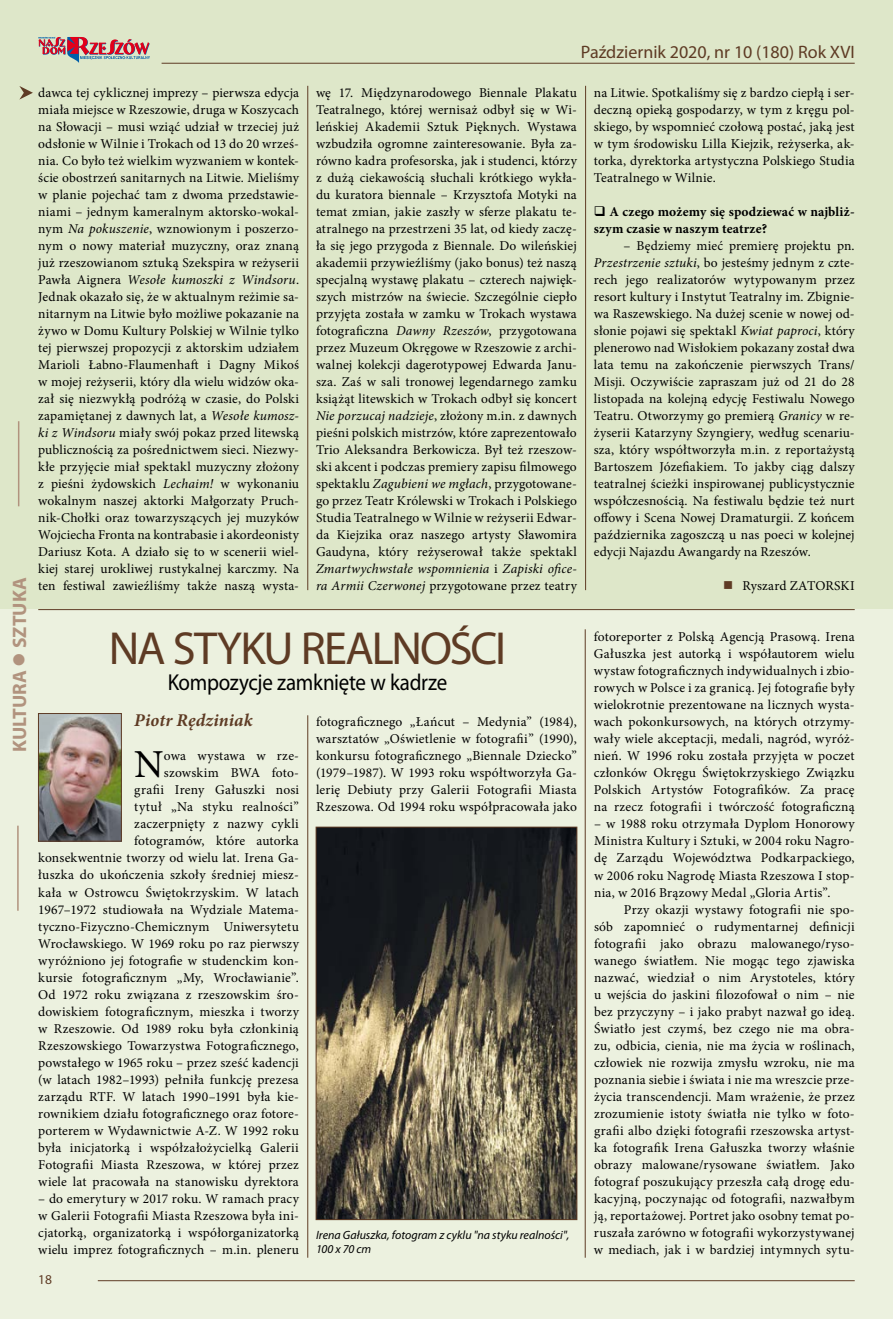
<style>
.page{position:relative;width:893px;height:1319px;background:#fff}
.page>*{position:absolute;margin:0;border:0;box-sizing:border-box;transform-origin:0 0}
.t1{font:46.5px "Myriad Pro";letter-spacing:-.04em;color:#5e3b24}
.t2{font:39.6px "Minion Pro";color:#000}
.t3{font:23.1px "Myriad Pro";letter-spacing:-.015em;color:#000;scale:.91 1}
.t4{font:700 19.5px "Myriad Pro";color:#b1937e}
.t5{font:18px "Myriad Pro";color:#5e3b24}
.t6{font:italic 700 18px "Minion Pro";letter-spacing:.01em;color:#5e3b24}
.t7{font:13.5px/17px "Minion Pro";letter-spacing:.015em;color:#000;text-align:justify}
.t8{font:700 13.5px/17px "Minion Pro";letter-spacing:.01em;color:#000}
.t9{font:13.5px "Myriad Pro";color:#5e3b24}
.t10{font:italic 12px/14.4px "Myriad Pro";color:#000}
.s1{font-style:italic}
.s2{color:#5e3b24}
</style>
<div class="page">
<div style="left:0;top:0;width:893px;height:609px;background:#dee7c9"></div>
<div style="left:0;top:609px;width:893px;height:709px;background:#ecf1df"></div>
<hr style="left:307px;top:86px;width:1px;height:504px;background:#5e3b24">
<hr style="left:307px;top:715px;width:1px;height:542px;background:#5e3b24">
<hr style="left:585px;top:629px;width:1px;height:628px;background:#5e3b24">
<hr style="left:585px;top:86px;width:1px;height:504px;background:#5e3b24">
<hr style="left:162px;top:63px;width:693px;height:1px;background:#5e3b24">
<hr style="left:98px;top:1279px;width:757px;height:1px;background:#5e3b24">
<svg style="left:38px;top:37px;width:112px;height:26px"></svg>
<svg style="left:19px;top:86px;width:14px;height:14px"></svg>
<hr style="left:17px;top:825px;width:2px;height:85px;background:#b1937e">
<hr style="left:18px;top:421px;width:1px;height:85px;background:#b1937e">
<hr style="left:38px;top:609px;width:817px;height:1px;background:#5e3b24">
<img style="left:40px;top:715px;width:80px;height:124px">
<div style="left:38px;top:713px;width:84px;height:128px;border:1px solid #5e3b24"></div>
<img style="left:318px;top:828px;width:257px;height:389px">
<div style="left:316px;top:826px;width:261px;height:393px;border:1px solid #5e3b24"></div>
<h3 class="t4" style="left:7px;top:752px;width:176px;rotate:-90deg">KULTURA ● SZTUKA</h3>
<h3 class="t5" style="left:581px;top:41px;width:275px">Październik 2020, nr 10 (180) Rok XVI</h3>
<p class="t7" style="left:38px;top:84px;width:262px">dawca tej cyklicznej imprezy – pierwsza edycja miała miejsce w Rzeszowie, druga w Koszycach na Słowacji – musi wziąć udział w trzeciej już odsłonie w Wilnie i Trokach od 13 do 20 wrześ&shy;nia. Co było też wielkim wyzwaniem w kontek&shy;ście obostrzeń sanitarnych na Litwie. Mieliśmy w planie pojechać tam z dwoma przedstawie&shy;niami – jednym kameralnym aktorsko-wokal&shy;nym <span class="s1">Na pokuszenie</span>, wznowionym i poszerzo&shy;nym o nowy materiał muzyczny, oraz znaną już rzeszowianom sztuką Szekspira w reżyserii Pawła Aignera <span class="s1">Wesołe kumoszki z Windsoru</span>.<br>Jednak okazało się, że w aktualnym reżimie sa&shy;nitarnym na Litwie było możliwe pokazanie na żywo w Domu Kultury Polskiej w Wilnie tylko tej pierwszej propozycji z aktorskim udziałem Marioli Łabno-Flaumenhaft i Dagny Mikoś w mojej reżyserii, który dla wielu widzów oka&shy;zał się niezwykłą podróżą w czasie, do Polski zapamiętanej z dawnych lat, a <span class="s1">Wesołe kumosz&shy;ki z Windsoru</span> miały swój pokaz przed litewską publicznością za pośrednictwem sieci. Niezwy&shy;kłe przyjęcie miał spektakl muzyczny złożony z pieśni żydowskich <span class="s1">Lechaim!</span> w wykonaniu wokalnym naszej aktorki Małgorzaty Pruch&shy;nik-Chołki oraz towarzyszących jej muzyków Wojciecha Fronta na kontrabasie i akordeonisty Dariusz Kota. A działo się to w scenerii wiel&shy;kiej starej urokliwej rustykalnej karczmy. Na ten festiwal zawieźliśmy także naszą wysta-</p>
<p class="t7" style="left:316px;top:84px;width:262px">wę 17. Międzynarodowego Biennale Plakatu Teatralnego, której wernisaż odbył się w Wi&shy;leńskiej Akademii Sztuk Pięknych. Wystawa wzbudziła ogromne zainteresowanie. Była za&shy;równo kadra profesorska, jak i studenci, którzy z dużą ciekawością słuchali krótkiego wykła&shy;du kuratora biennale – Krzysztofa Motyki na temat zmian, jakie zaszły w sferze plakatu te&shy;atralnego na przestrzeni 35 lat, od kiedy zaczę&shy;ła się jego przygoda z Biennale. Do wileńskiej akademii przywieźliśmy (jako bonus) też naszą specjalną wystawę plakatu – czterech najwięk&shy;szych mistrzów na świecie. Szczególnie ciepło przyjęta została w zamku w Trokach wystawa fotograficzna <span class="s1">Dawny Rzeszów</span>, przygotowana przez Muzeum Okręgowe w Rzeszowie z archi&shy;walnej kolekcji dagerotypowej Edwarda Janu&shy;sza. Zaś w sali tronowej legendarnego zamku książąt litewskich w Trokach odbył się koncert <span class="s1">Nie porzucaj nadzieje</span>, złożony m.in. z dawnych pieśni polskich mistrzów, które zaprezentowało Trio Aleksandra Berkowicza. Był też rzeszow&shy;ski akcent i podczas premiery zapisu filmowego spektaklu <span class="s1">Zagubieni we mgłach</span>, przygotowane&shy;go przez Teatr Królewski w Trokach i Polskiego Studia Teatralnego w Wilnie w reżyserii Edwar&shy;da Kiejzika oraz naszego artysty Sławomira Gaudyna, który reżyserował także spektakl <span class="s1">Zmartwychwstałe wspomnienia</span> i <span class="s1">Zapiski ofice&shy;ra Armii Czerwonej</span> przygotowane przez teatry</p>
<p class="t7" style="left:594px;top:84px;width:262px">na Litwie. Spotkaliśmy się z bardzo ciepłą i ser&shy;deczną opieką gospodarzy, w tym z kręgu pol&shy;skiego, by wspomnieć czołową postać, jaką jest w tym środowisku Lilla Kiejzik, reżyserka, ak&shy;torka, dyrektorka artystyczna Polskiego Studia Teatralnego w Wilnie.</p>
<p class="t8" style="left:594px;top:203px;width:262px">❑ A czego możemy się spodziewać w najbliż&shy;szym czasie w naszym teatrze?</p>
<p class="t7" style="left:594px;top:237px;width:262px;text-indent:30px">– Będziemy mieć premierę projektu pn.<br><span class="s1">Przestrzenie sztuki</span>, bo jesteśmy jednym z czte&shy;rech jego realizatorów wytypowanym przez resort kultury i Instytut Teatralny im. Zbignie&shy;wa Raszewskiego. Na dużej scenie w nowej od&shy;słonie pojawi się spektakl <span class="s1">Kwiat paproci</span>, który plenerowo nad Wisłokiem pokazany został dwa lata temu na zakończenie pierwszych Trans/ Misji. Oczywiście zapraszam już od 21 do 28 listopada na kolejną edycję Festiwalu Nowego Teatru. Otworzymy go premierą <span class="s1">Granicy</span> w re&shy;żyserii Katarzyny Szyngiery, według scenariu&shy;sza, który współtworzyła m.in. z reportażystą Bartoszem Józefiakiem. To jakby ciąg dalszy teatralnej ścieżki inspirowanej publicystycznie współczesnością. Na festiwalu będzie też nurt offowy i Scena Nowej Dramaturgii. Z końcem października zagoszczą u nas poeci w kolejnej edycji Najazdu Awangardy na Rzeszów.</p>
<p class="t7" style="left:723px;top:577px;width:133px"><span class="s2">■</span> Ryszard ZATORSKI</p>
<h1 class="t1" style="left:109px;top:619px;width:399px">NA STYKU REALNOŚCI</h1>
<h3 class="t3" style="left:168px;top:667px;width:309px">Kompozycje zamknięte w kadrze</h3>
<p class="t7" style="left:316px;top:713px;width:262px">fotograficznego „Łańcut – Medynia” (1984), warsztatów „Oświetlenie w fotografii” (1990), konkursu fotograficznego „Biennale Dziecko” (1979–1987). W 1993 roku współtworzyła Ga&shy;lerię Debiuty przy Galerii Fotografii Miasta Rzeszowa. Od 1994 roku współpracowała jako</p>
<h3 class="t6" style="left:134px;top:707px;width:120px">Piotr Rędziniak</h3>
<h2 class="t2" style="left:134px;top:738px;width:31px">N</h2>
<p class="t7" style="left:38px;top:747px;width:262px;text-align:right">owa wystawa w rze-<br>szowskim BWA foto-<br>grafii Ireny Gałuszki nosi<br>tytuł „Na styku realności”<br>zaczerpnięty z nazwy cykli<br>fotogramów, które autorka<br>konsekwentnie tworzy od wielu lat. Irena Ga&shy;łuszka do ukończenia szkoły średniej miesz&shy;kała w Ostrowcu Świętokrzyskim. W latach 1967–1972 studiowała na Wydziale Matema&shy;tyczno-Fizyczno-Chemicznym Uniwersytetu Wrocławskiego. W 1969 roku po raz pierwszy wyróżniono jej fotografie w studenckim kon&shy;kursie fotograficznym „My, Wrocławianie”.<br>Od 1972 roku związana z rzeszowskim śro&shy;dowiskiem fotograficznym, mieszka i tworzy w Rzeszowie. Od 1989 roku była członkinią Rzeszowskiego Towarzystwa Fotograficznego, powstałego w 1965 roku – przez sześć kadencji (w latach 1982–1993) pełniła funkcję prezesa zarządu RTF. W latach 1990–1991 była kie&shy;rownikiem działu fotograficznego oraz fotore&shy;porterem w Wydawnictwie A-Z. W 1992 roku była inicjatorką i współzałożycielką Galerii Fotografii Miasta Rzeszowa, w której przez wiele lat pracowała na stanowisku dyrektora</p>
<p class="t7" style="left:38px;top:1189px;width:262px">– do emerytury w 2017 roku. W ramach pracy w Galerii Fotografii Miasta Rzeszowa była ini&shy;cjatorką, organizatorką i współorganizatorką wielu imprez fotograficznych – m.in. pleneru</p>
<p class="t10" style="left:316px;top:1227px;width:255px">Irena Gałuszka, fotogram z cyklu "na styku realności",<br>100 x 70 cm</p>
<p class="t9" style="left:38px;top:1271px;width:15px">18</p>
<p class="t7" style="left:594px;top:628px;width:262px">fotoreporter z Polską Agencją Prasową. Irena Gałuszka jest autorką i współautorem wielu wystaw fotograficznych indywidualnych i zbio&shy;rowych w Polsce i za granicą. Jej fotografie były wielokrotnie prezentowane na licznych wysta&shy;wach pokonkursowych, na których otrzymy&shy;wały wiele akceptacji, medali, nagród, wyróż&shy;nień. W 1996 roku została przyjęta w poczet członków Okręgu Świętokrzyskiego Związku Polskich Artystów Fotografików. Za pracę na rzecz fotografii i twórczość fotograficzną</p>
<p class="t7" style="left:594px;top:815px;width:262px">– w 1988 roku otrzymała Dyplom Honorowy Ministra Kultury i Sztuki, w 2004 roku Nagro&shy;dę Zarządu Województwa Podkarpackiego, w 2006 roku Nagrodę Miasta Rzeszowa I stop&shy;nia, w 2016 Brązowy Medal „Gloria Artis”.</p>
<p class="t7" style="left:594px;top:900px;width:262px;text-indent:30px">Przy okazji wystawy fotografii nie spo&shy;sób zapomnieć o rudymentarnej definicji fotografii jako obrazu malowanego/ryso&shy;wanego światłem. Nie mogąc tego zjawiska nazwać, wiedział o nim Arystoteles, który u wejścia do jaskini filozofował o nim – nie bez przyczyny – i jako prabyt nazwał go ideą.<br>Światło jest czymś, bez czego nie ma obra&shy;zu, odbicia, cienia, nie ma życia w roślinach, człowiek nie rozwija zmysłu wzroku, nie ma poznania siebie i świata i nie ma wreszcie prze&shy;życia transcendencji. Mam wrażenie, że przez zrozumienie istoty światła nie tylko w foto&shy;grafii albo dzięki fotografii rzeszowska artyst&shy;ka fotografik Irena Gałuszka tworzy właśnie obrazy malowane/rysowane światłem. Jako fotograf poszukujący przeszła całą drogę edu&shy;kacyjną, poczynając od fotografii, nazwałbym ją, reportażowej. Portret jako osobny temat po&shy;ruszała zarówno w fotografii wykorzystywanej w mediach, jak i w bardziej intymnych sytu-</p>
</div>
